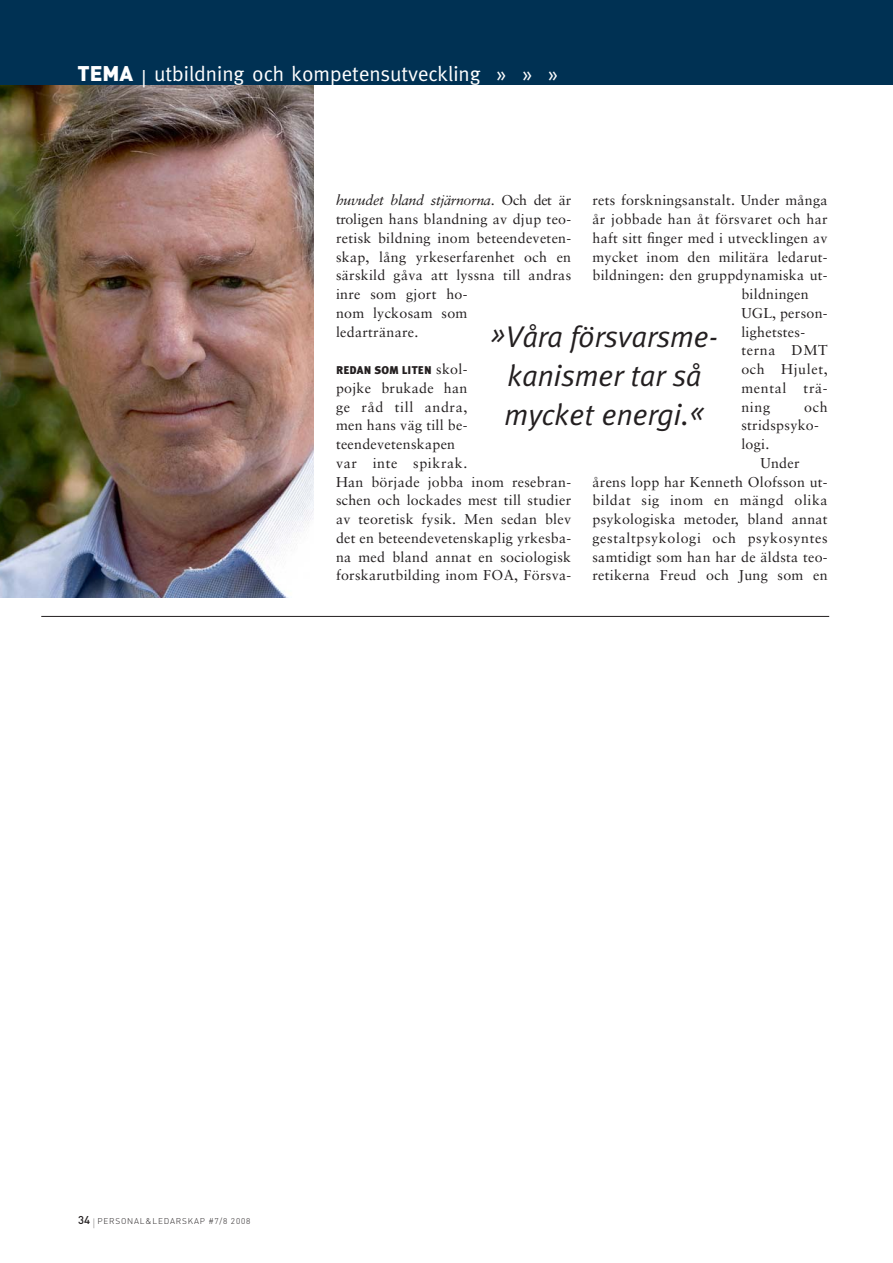
<style>
.page{position:relative;width:893px;height:1263px;background:#fff}
.page>*{position:absolute;margin:0;border:0;box-sizing:border-box;transform-origin:0 0}
.t1{font:italic 30px/39px "Meta Plus Normal";color:#231f20;text-align:center}
.t2{font:21px "Meta";color:#fff}
.t3{font:14.25px/18.8px "Sabon";letter-spacing:.02em;color:#231f20}
.t4{font:14.25px "Sabon";letter-spacing:.045em;color:#231f20}
.t5{font:14.25px "Sabon";letter-spacing:.04em;color:#231f20}
.t6{font:900 11.25px "Meta Plus";letter-spacing:.02em;color:#231f20}
.t7{font:300 8.25px "DIN";letter-spacing:.1em;color:#231f20}
.s1{font-family:"DIN";font-weight:900}
.s2{font-size:22.5px}
.s3{font-style:italic}
.s4{font-family:"Sabon";font-weight:400;font-size:14.25px}
.s5{font-weight:500;font-size:11.25px}
.s6{font-family:"Helvetica Neue";font-weight:200;font-size:13.2px}
</style>
<div class="page">
<img style="left:0;top:85px;width:313px;height:513px">
<div style="left:0;top:0;width:893px;height:85px;background:#003153"></div>
<hr style="left:41px;top:616px;width:788px;height:1px;background:#231f20">
<h2 class="t2" style="left:78px;top:66px;width:482px"><span class="s1">TEMA</span> <span class="s2">|</span> utbildning och kompetensutveckling » » »</h2>
<p class="t3" style="left:336px;top:192px;width:237px"><span class="s3">huvudet bland stjärnorna</span>. Och det är troligen hans blandning av djup teo&shy;retisk bildning inom beteendeveten&shy;skap, lång yrkeserfarenhet och en särskild gåva att lyssna till andras inre som gjort ho-<br>nom lyckosam som<br>ledartränare.</p>
<p class="t6" style="left:336px;top:365px;width:133px">REDAN SOM LITEN <span class="s4">skol-</span></p>
<p class="t3" style="left:336px;top:380px;width:237px">pojke brukade han<br>ge råd till andra,<br>men hans väg till be&shy;teendevetenskapen<br>var inte spikrak.<br>Han började jobba inom resebran&shy;schen och lockades mest till studier av teoretisk fysik. Men sedan blev det en beteendevetenskaplig yrkesba&shy;na med bland annat en sociologisk forskarutbilding inom FOA, Försva-</p>
<p class="t3" style="left:592px;top:192px;width:237px">rets forskningsanstalt. Under många</p>
<p class="t3" style="left:592px;top:211px;width:237px">år jobbade han åt försvaret och har</p>
<p class="t3" style="left:592px;top:230px;width:237px">haft sitt finger med i utvecklingen av</p>
<p class="t3" style="left:592px;top:248px;width:237px">mycket inom den militära ledarut-</p>
<p class="t3" style="left:592px;top:267px;width:237px">bildningen: den gruppdynamiska ut-</p>
<p class="t3" style="left:741px;top:286px;width:69px">bildningen</p>
<p class="t3" style="left:741px;top:305px;width:88px">UGL, person-</p>
<p class="t3" style="left:741px;top:323px;width:65px">lighetstes-</p>
<p class="t4" style="left:741px;top:344px;width:88px">terna DMT</p>
<p class="t4" style="left:741px;top:363px;width:88px">och Hjulet,</p>
<p class="t4" style="left:741px;top:382px;width:88px">mental trä-</p>
<p class="t3" style="left:741px;top:398px;width:30px">ning</p>
<p class="t3" style="left:804px;top:398px;width:25px">och</p>
<p class="t3" style="left:741px;top:417px;width:79px">stridspsyko-</p>
<p class="t3" style="left:741px;top:436px;width:30px">logi.</p>
<p class="t3" style="left:760px;top:455px;width:41px">Under</p>
<p class="t3" style="left:592px;top:473px;width:237px">årens lopp har Kenneth Olofsson ut-</p>
<p class="t5" style="left:592px;top:494px;width:237px">bildat sig inom en mängd olika</p>
<p class="t3" style="left:592px;top:511px;width:237px">psykologiska metoder, bland annat</p>
<p class="t4" style="left:592px;top:532px;width:237px">gestaltpsykologi och psykosyntes</p>
<p class="t3" style="left:592px;top:548px;width:237px">samtidigt som han har de äldsta teo-</p>
<p class="t3" style="left:592px;top:567px;width:237px">retikerna Freud och Jung som en</p>
<h1 class="t1" style="left:491px;top:319px;width:228px">»Våra försvarsme&shy;kanismer tar så mycket energi.«</h1>
<p class="t7" style="left:78px;top:1218px;width:174px"><span class="s5">34</span> <span class="s6">|</span> PERSONAL&amp;LEDARSKAP #7/8 2008</p>
</div>
